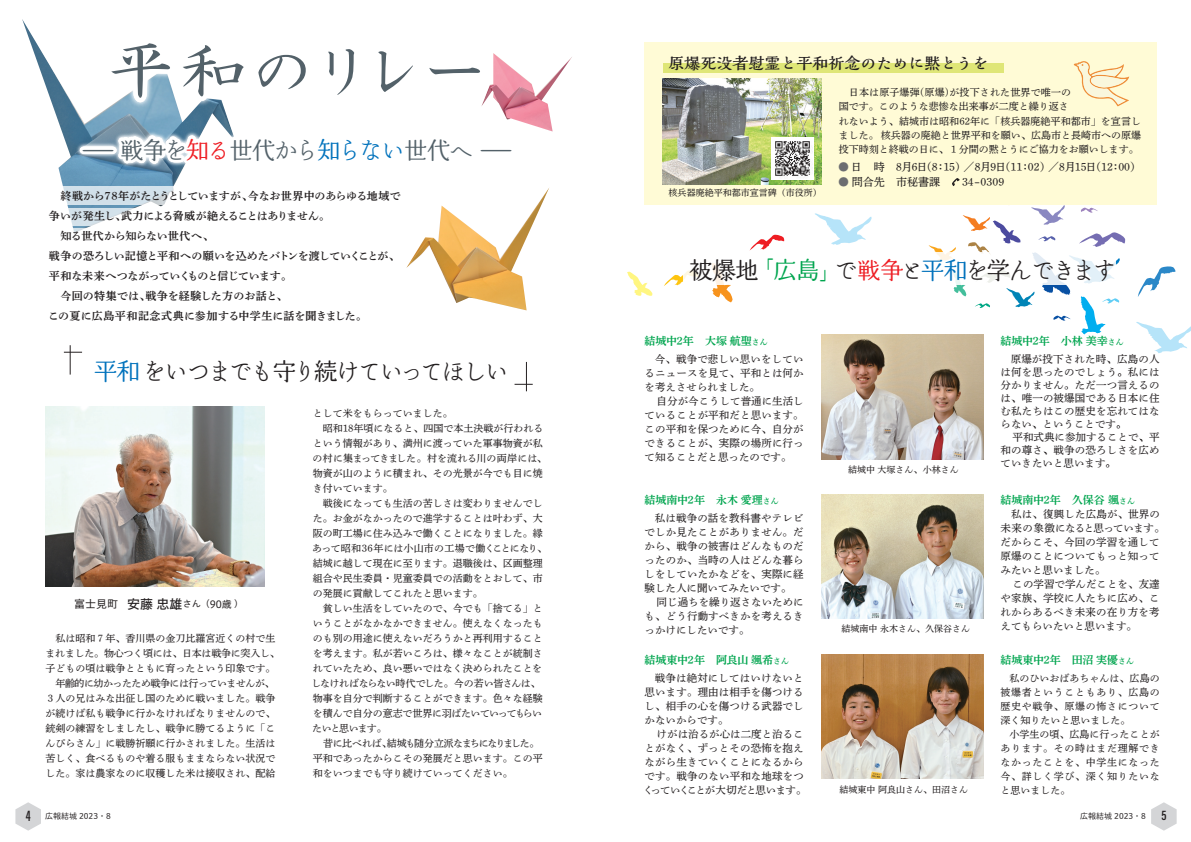
<style>
.page{position:relative;width:1191px;height:842px;background:#fff}
.page>*{position:absolute;margin:0;border:0;box-sizing:border-box;transform-origin:0 0}
.t1{font:300 60px "Ro NK Sei Kai Std";letter-spacing:-.04em;color:#536169;scale:1.09 1}
.t2{font:24px "Kinuta Marumin Shinano Std N R";letter-spacing:-.095em;color:#231f20}
.t3{font:24px "Kinuta Marumin Shinano Std N R";letter-spacing:-.08em;color:#536169;scale:2 1}
.t4{font:700 16px "Kaimin So Std";color:#231f20}
.t5{font:11px/20px "Shuei Yobu Min Std B";letter-spacing:-.01em;color:#231f20}
.t6{font:11px "Shuei Yobu Min Std B";letter-spacing:-.015em;color:#00a54f}
.t7{font:11px "Shuei Yobu Min Std M";letter-spacing:-.095em;color:#231f20}
.t8{font:11px "Shuei Yobu Min Std M";color:#231f20}
.t9{font:11px "Hiragino UD Sans Std W4";color:#231f20}
.t10{font:10.5px/14px "Shuei Yobu Min Std M";letter-spacing:.01em;color:#231f20;text-align:justify}
.t11{font:10px/15px "Shuei Yobu Min Std M";color:#231f20}
.t12{font:9px "Shuei Yobu Min Std M";color:#231f20}
.t13{font:8px "Shuei M Go Std L";color:#231f20}
.s1{color:#ee1d23}
.s2{color:#0072bc}
.s3{font-family:"Hiragino UD Sans Std W5";font-size:13px}
.s4{font-size:9px}
.s5{font-size:10px}
.s6{color:#6c6d70}
.s7{color:#00a54f}
.s8{color:#0071bb}
.s9{font-size:8px}
</style>
<div class="page">
<img style="left:46px;top:406px;width:219px;height:180px">
<img style="left:22px;top:19px;width:158px;height:209px">
<img style="left:518px;top:57px;width:54px;height:74px">
<img style="left:406px;top:188px;width:143px;height:122px">
<svg style="left:22px;top:187px;width:414px;height:18px"></svg>
<div style="left:3px;top:208px;width:360px;height:17px;background:#fff"></div>
<svg style="left:627px;top:271px;width:25px;height:25px"></svg>
<svg style="left:664px;top:274px;width:19px;height:12px"></svg>
<svg style="left:712px;top:285px;width:20px;height:18px"></svg>
<svg style="left:750px;top:235px;width:35px;height:15px"></svg>
<div style="left:644px;top:42px;width:513px;height:162px;background:#fffbd6"></div>
<svg style="left:64px;top:352px;width:18px;height:1px"></svg>
<hr style="left:70px;top:345px;width:1px;height:30px;background:#231f20">
<svg style="left:514px;top:362px;width:19px;height:29px"></svg>
<div style="left:662px;top:63px;width:341px;height:10px;background:#dfe677"></div>
<svg style="left:928px;top:61px;width:263px;height:607px"></svg>
<img style="left:663px;top:79px;width:158px;height:106px">
<img style="left:771px;top:137px;width:42px;height:43px">
<img style="left:821px;top:335px;width:162px;height:124px">
<img style="left:821px;top:494px;width:162px;height:125px">
<img style="left:821px;top:654px;width:162px;height:124px">
<svg style="left:815px;top:213px;width:56px;height:32px"></svg>
<div style="left:683px;top:252px;width:432px;height:33px;background:#fff"></div>
<img style="left:95px;top:28px;width:85px;height:3px">
<img style="left:65px;top:128px;width:462px;height:47px">
<svg style="left:77px;top:31px;width:441px;height:137px"></svg>
<svg style="left:15px;top:802px;width:26px;height:29px"></svg>
<svg style="left:1151px;top:802px;width:25px;height:29px"></svg>
<h1 class="t1" style="left:108px;top:30px;width:350px">平和のリレー</h1>
<h2 class="t3" style="left:74px;top:137px;width:224px">－戦争を<span class="s1">知る</span>世代から<span class="s2">知らない</span>世代へ－</h2>
<p class="t5" style="left:48px;top:186px;width:354px">　終戦から78年がたとうとしていますが、今なお世界中のあらゆる地域で争いが発生し、武力による脅威が絶えることはありません。<br>　知る世代から知らない世代へ、<br>戦争の恐ろしい記憶と平和への願いを込めたバトンを渡していくことが、平和な未来へつながっていくものと信じています。<br>　今回の特集では、戦争を経験した方のお話と、<br>この夏に広島平和記念式典に参加する中学生に話を聞きました。</p>
<h2 class="t2" style="left:94px;top:358px;width:416px"><span class="s2">平和</span> をいつまでも守り続けていってほしい</h2>
<p class="t9" style="left:74px;top:595px;width:170px">富士見町 <span class="s3">安藤 忠雄</span><span class="s4">さん（</span><span class="s5">90歳</span> <span class="s4">）</span></p>
<p class="t11" style="left:46px;top:630px;width:236px;text-align:center">　私は昭和７年、香川県の金刀比羅宮近くの村で生まれました。物心つく頃には、日本は戦争に突入し、子どもの頃は戦争とともに育ったという印象です。年齢的に幼かったため戦争には行っていませんが、<br>３人の兄はみな出征し国のために戦いました。戦争が続けば私も戦争に行かなければなりませんので、銃剣の練習をしましたし、戦争に勝てるように「こんぴらさん」に戦勝祈願に行かされました。生活は苦しく、食べるものや着る服もままならない状況でした。家は農家なのに収穫した米は接収され、配給</p>
<p class="t11" style="left:311px;top:406px;width:237px">として米をもらっていました。<br>　昭和18年頃になると、四国で本土決戦が行われるという情報があり、満州に渡っていた軍事物資が私の村に集まってきました。村を流れる川の両岸には、物資が山のように積まれ、その光景が今でも目に焼き付いています。<br>　戦後になっても生活の苦しさは変わりませんでした。お金がなかったので進学することは叶わず、大阪の町工場に住み込みで働くことになりました。縁あって昭和36年には小山市の工場で働くことになり、結城に越して現在に至ります。退職後は、区画整理組合や民生委員・児童委員での活動をとおして、市の発展に貢献してこれたと思います。<br>　貧しい生活をしていたので、今でも「捨てる」ということがなかなかできません。使えなくなったものも別の用途に使えないだろうかと再利用することを考えます。私が若いころは、様々なことが統制されていたため、良い悪いではなく決められたことをしなければならない時代でした。今の若い皆さんは、物事を自分で判断することができます。色々な経験を積んで自分の意志で世界に羽ばたいていってもらいたいと思います。</p>
<p class="t11" style="left:313px;top:736px;width:232px;text-indent:10px">昔に比べれば、結城も随分立派なまちになりました。平和であったからこその発展だと思います。この平和をいつまでも守り続けていってください。</p>
<h3 class="t4" style="left:668px;top:52px;width:321px">原爆死没者慰霊と平和祈念のために黙とうを</h3>
<p class="t12" style="left:668px;top:186px;width:154px">核兵器廃絶平和都市宣言碑（市役所）</p>
<p class="t11" style="left:838px;top:85px;width:304px;line-height:14.1px">　日本は原子爆弾(原爆)が投下された世界で唯一の<br>国です。このような悲惨な出来事が二度と繰り返さ<br>れないよう、結城市は昭和62年に「核兵器廃絶平和都市」を宣言しました。 核兵器の廃絶と世界平和を願い、広島市と長崎市への原爆投下時刻と終戦の日に、１分間の黙とうにご協力をお願いします。</p>
<p class="t7" style="left:838px;top:159px;width:304px"><span class="s6">●</span> 日　時　８月６日（8：15）／８月９日（11：02）／８月15日（12：00）</p>
<p class="t8" style="left:838px;top:174px;width:167px"><span class="s6">●</span> 問合先　市秘書課　　34-0309</p>
<h2 class="t2" style="left:689px;top:257px;width:429px">被爆地 <span class="s7">｢広島｣</span> で<span class="s1">戦争</span>と<span class="s8">平和</span>を学んできます</h2>
<p class="t6" style="left:644px;top:333px;width:125px">結城中２年　大塚 航聖<span class="s9">さん</span></p>
<p class="t10" style="left:644px;top:351px;width:161px;text-indent:10px">今、戦争で悲しい思いをしているニュースを見て、平和とは何かを考えさせられました。</p>
<p class="t10" style="left:644px;top:393px;width:161px;text-indent:12px">自分が今こうして普通に生活していることが平和だと思います。この平和を保つために今、自分ができることが、実際の場所に行って知ることだと思ったのです。</p>
<p class="t6" style="left:644px;top:492px;width:136px">結城南中２年　永木 愛理<span class="s9">さん</span></p>
<p class="t10" style="left:644px;top:511px;width:161px;text-indent:10px">私は戦争の話を教科書やテレビでしか見たことがありません。だから、戦争の被害はどんなものだったのか、当時の人はどんな暮らしをしていたかなどを、実際に経験した人に聞いてみたいです。</p>
<p class="t10" style="left:644px;top:595px;width:161px;text-indent:12px">同じ過ちを繰り返さないためにも、どう行動すべきかを考えるきっかけにしたいです。</p>
<p class="t6" style="left:644px;top:652px;width:146px">結城東中２年　阿良山 颯希<span class="s9">さん</span></p>
<p class="t10" style="left:644px;top:671px;width:161px;text-indent:10px">戦争は絶対にしてはいけないと思います。理由は相手を傷つけるし、相手の心を傷つける武器でしかないからです。</p>
<p class="t10" style="left:643px;top:726px;width:165px;text-align:left;text-indent:13px">けがは治るが心は二度と治ることがなく、ずっとその恐怖を抱えながら生きていくことになるからです。戦争のない平和な地球をつくっていくことが大切だと思います。</p>
<p class="t12" style="left:848px;top:463px;width:112px">結城中 大塚さん、小林さん</p>
<p class="t12" style="left:841px;top:622px;width:130px">結城南中 永木さん、久保谷さん</p>
<p class="t12" style="left:839px;top:783px;width:130px">結城東中 阿良山さん、田沼さん</p>
<p class="t6" style="left:1000px;top:333px;width:125px">結城中２年　小林 美幸<span class="s9">さん</span></p>
<p class="t10" style="left:1000px;top:352px;width:161px;line-height:13px;text-indent:10px">原爆が投下された時、広島の人は何を思ったのでしょう。私には分かりません。ただ一つ言えるのは、唯一の被爆国である日本に住む私たちはこの歴史を忘れてはならない、ということです。</p>
<p class="t10" style="left:1000px;top:430px;width:161px;line-height:13px;text-indent:12px">平和式典に参加することで、平和の尊さ、戦争の恐ろしさを広めていきたいと思います。</p>
<p class="t6" style="left:1000px;top:492px;width:136px">結城南中２年　久保谷 颯<span class="s9">さん</span></p>
<p class="t10" style="left:1000px;top:507px;width:166px;text-align:left">　私は、復興した広島が、世界の未来の象徴になると思っています。だからこそ、今回の学習を通して原爆のことについてもっと知ってみたいと思いました。</p>
<p class="t10" style="left:1000px;top:577px;width:161px;text-indent:12px">この学習で学んだことを、友達や家族、学校に人たちに広め、これからあるべき未来の在り方を考えてもらいたいと思います。</p>
<p class="t6" style="left:1000px;top:652px;width:135px">結城東中２年　田沼 実優<span class="s9">さん</span></p>
<p class="t11" style="left:1000px;top:671px;width:161px;line-height:14px;text-align:justify;text-indent:9px">私のひいおばあちゃんは、広島の被爆者ということもあり、広島の歴史や戦争、原爆の怖さについて深く知りたいと思いました。</p>
<p class="t11" style="left:1000px;top:727px;width:161px;line-height:14px;text-align:justify;text-indent:9px">小学生の頃、広島に行ったことがあります。その時はまだ理解できなかったことを、中学生になった今、詳しく学び、深く知りたいなと思いました。</p>
<p class="t13" style="left:45px;top:810px;width:67px">広報結城 2023・8</p>
<p class="t13" style="left:1080px;top:810px;width:67px">広報結城 2023・8</p>
</div>
